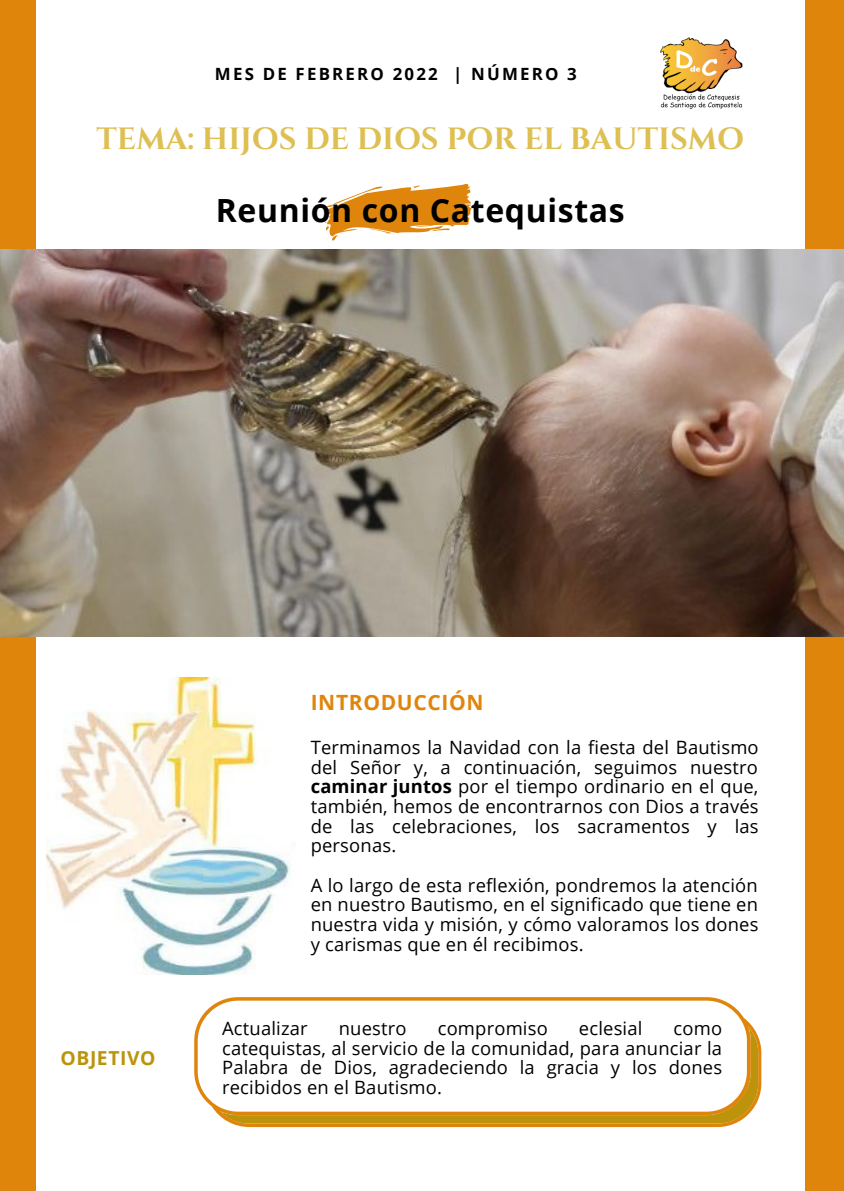
<style>
.page{position:relative;width:844px;height:1191px;background:#fff}
.page>*{position:absolute;margin:0;border:0;box-sizing:border-box;transform-origin:0 0}
.t1{font:700 32.02px "Open Sans";letter-spacing:.02em;color:#000}
.t2{font:700 30.62px "Cinzel";color:#debf52}
.t3{font:700 21px "Open Sans";letter-spacing:.03em;color:#e0850c}
.t4{font:700 19.25px "Open Sans";letter-spacing:.03em;color:#bb940c}
.t5{font:18.38px/19.6px "Open Sans";letter-spacing:.01em;color:#000;text-align:justify}
.t6{font:700 16.8px "Open Sans";letter-spacing:.13em;color:#000}
.s1{font-weight:700}
</style>
<div class="page">
<div style="left:0;top:0;width:843px;height:1190px;background:#e0850c"></div>
<div style="left:36px;top:0;width:768px;height:1190px;background:#fff"></div>
<img style="left:0;top:250px;width:843px;height:387px">
<img style="left:660px;top:37px;width:83px;height:72px">
<svg style="left:194px;top:997px;width:567px;height:130px"></svg>
<svg style="left:325px;top:183px;width:147px;height:58px"></svg>
<img style="left:46px;top:677px;width:245px;height:297px">
<p class="t6" style="left:215px;top:62px;width:363px">MES DE FEBRERO 2022 | NÚMERO 3</p>
<p class="t2" style="left:96px;top:119px;width:648px">TEMA: HIJOS DE DIOS POR EL BAUTISMO</p>
<p class="t1" style="left:216px;top:187px;width:410px">Reunión con Catequistas</p>
<p class="t4" style="left:61px;top:1044px;width:96px">OBJETIVO</p>
<p class="t3" style="left:310px;top:687px;width:174px">INTRODUCCIÓN</p>
<p class="t5" style="left:310px;top:737px;width:449px">Terminamos la Navidad con la fiesta del Bautismo del Señor y, a continuación, seguimos nuestro <span class="s1">caminar juntos</span> por el tiempo ordinario en el que, también, hemos de encontrarnos con Dios a través de las celebraciones, los sacramentos y las personas.</p>
<p class="t5" style="left:310px;top:874px;width:449px">A lo largo de esta reflexión, pondremos la atención en nuestro Bautismo, en el significado que tiene en nuestra vida y misión, y cómo valoramos los dones y carismas que en él recibimos.</p>
<p class="t5" style="left:222px;top:1018px;width:87px">Actualizar</p>
<p class="t5" style="left:339px;top:1018px;width:69px">nuestro</p>
<p class="t5" style="left:437px;top:1018px;width:111px">compromiso</p>
<p class="t5" style="left:578px;top:1018px;width:65px">eclesial</p>
<p class="t5" style="left:222px;top:1018px;width:501px;text-indent:451px">como catequistas, al servicio de la comunidad, para anunciar la Palabra de Dios, agradeciendo la gracia y los dones recibidos en el Bautismo.</p>
</div>
